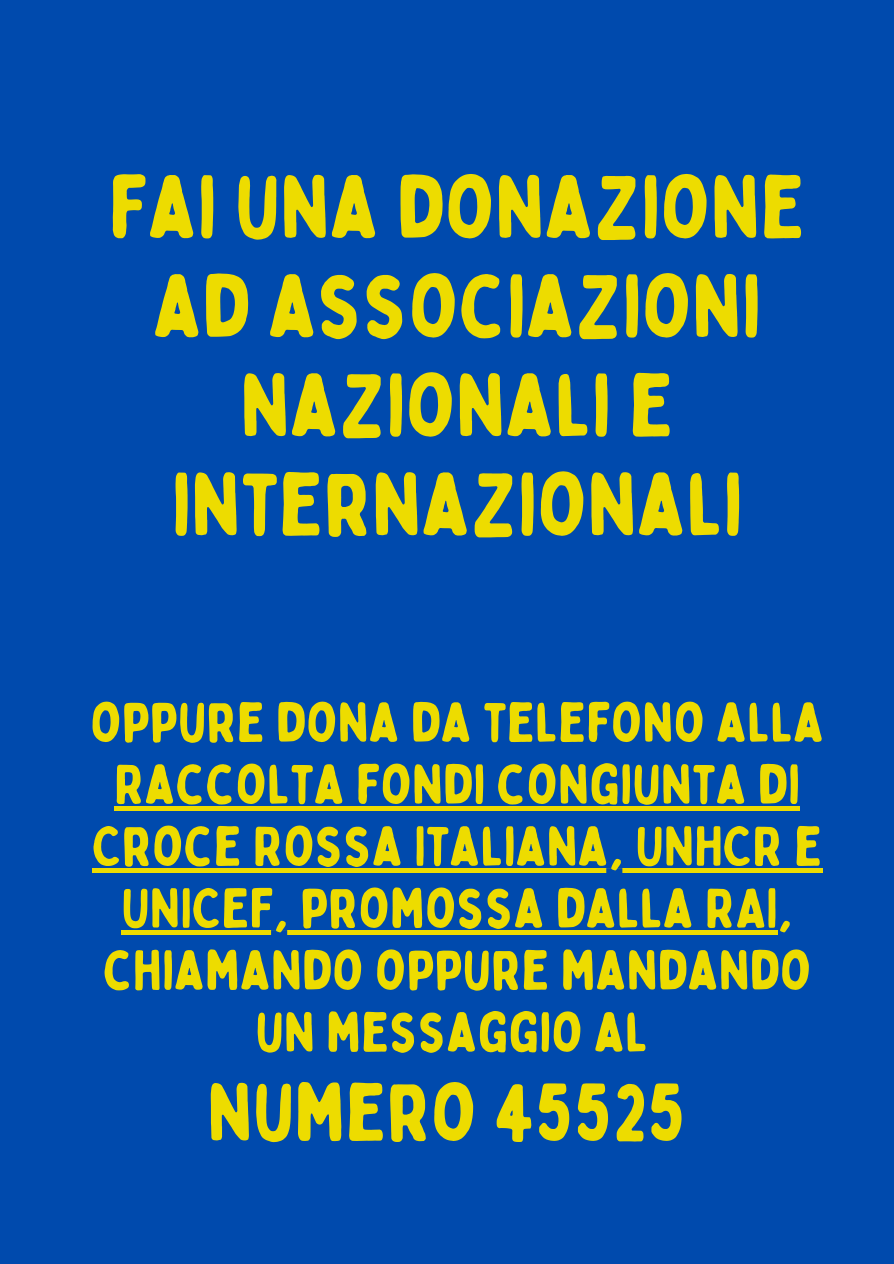
<style>
.page{position:relative;width:894px;height:1264px;background:#fff}
.page>*{position:absolute;margin:0;border:0;box-sizing:border-box;transform-origin:0 0}
.t1{font:88.65px/99.1px "Bobby Jones Soft";color:#eddc00;text-align:center}
.t2{font:81px "Bobby Jones Soft";color:#eddc00}
.t3{font:55.65px/61.9px "Bobby Jones Soft";color:#eddc00;text-align:center}
</style>
<div class="page">
<div style="left:0;top:0;width:893px;height:1263px;background:#004aad"></div>
<div style="left:114px;top:806px;width:686px;height:5px;background:#eddc00"></div>
<div style="left:92px;top:868px;width:730px;height:5px;background:#eddc00"></div>
<div style="left:121px;top:930px;width:656px;height:5px;background:#eddc00"></div>
<p class="t1" style="left:109px;top:159px;width:697px">FAI UNA DONAZIONE<br>AD ASSOCIAZIONI<br>NAZIONALI E<br>INTERNAZIONALI</p>
<p class="t3" style="left:90px;top:692px;width:735px">OPPURE DONA DA TELEFONO ALLA<br>RACCOLTA FONDI CONGIUNTA DI<br>CROCE ROSSA ITALIANA, UNHCR E<br>UNICEF, PROMOSSA DALLA RAI,<br>CHIAMANDO OPPURE MANDANDO<br>UN MESSAGGIO AL</p>
<p class="t2" style="left:207px;top:1061px;width:480px">NUMERO 45525</p>
</div>
